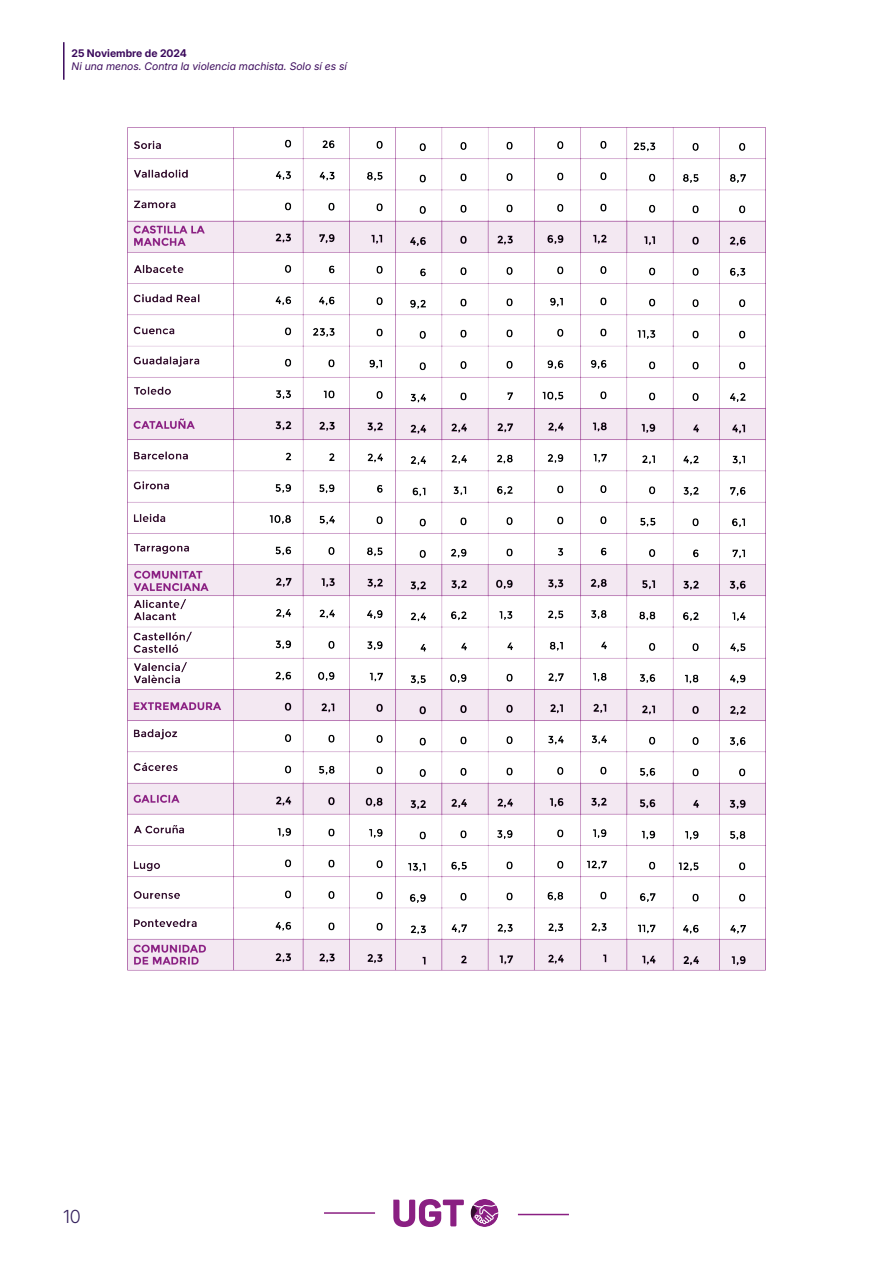
<style>
.page{position:relative;width:893px;height:1263px;background:#fff}
.page>*{position:absolute;margin:0;border:0;box-sizing:border-box;transform-origin:0 0}
.t1{font:300 18px "Inter 18 pt";color:#35215d}
.t2{font:italic 10.5px "Inter 18 pt";color:#3b0a5c}
.t3{font:700 10.5px "Inter 18 pt";color:#3b0a5c}
</style>
<div class="page">
<svg style="left:393px;top:1199px;width:106px;height:29px"></svg>
<hr style="left:324px;top:1212px;width:51px;height:2px;background:#8a1f82">
<hr style="left:518px;top:1214px;width:51px;height:1px;background:#8a1f82">
<hr style="left:63px;top:42px;width:2px;height:38px;background:#3b0a5c">
<img style="left:128px;top:128px;width:637px;height:843px">
<p class="t3" style="left:72px;top:46px;width:117px">25 Noviembre de 2024</p>
<p class="t2" style="left:72px;top:58px;width:277px">Ni una menos. Contra la violencia machista. Solo sí es sí</p>
<h1 class="t1" style="left:63px;top:1203px;width:19px">10</h1>
</div>
